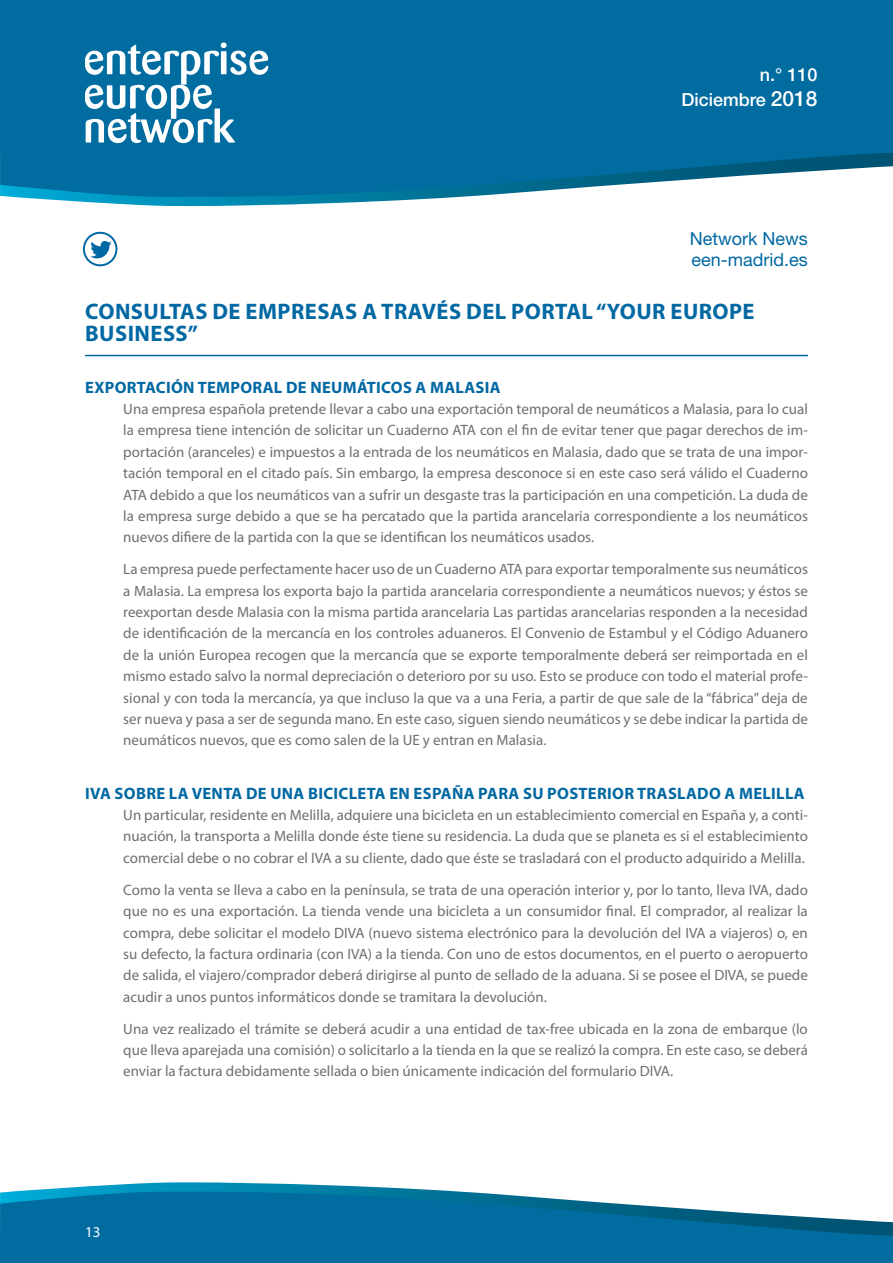
<style>
.page{position:relative;width:893px;height:1263px;background:#fff}
.page>*{position:absolute;margin:0;border:0;box-sizing:border-box;transform-origin:0 0}
.LADILLO_01{font:700 22.5px/22.5px "Myriad Pro";letter-spacing:.02em;color:#0068a3}
.t1{font:18px/21.3px "Helvetica Neue LT Std";color:#0068a3}
.t2{font:500 18px/25.2px "Helvetica Neue LT Std";color:#fff;text-align:right}
.LADILLO_02{font:700 16.5px "Myriad Pro";letter-spacing:.02em;color:#0068a3}
.LADILLO_02_SIN_ESPAC{font:700 16.5px "Myriad Pro";letter-spacing:.02em;color:#0068a3}
.TEXTO{font:15px/21.3px "Myriad Pro";color:#6d6f71;text-align:justify}
.t3{font:15px "Myriad Pro";color:#fff}
.s1{font-size:21px}
</style>
<div class="page">
<div style="left:0;top:0;width:893px;height:153px;background:#006ca0"></div>
<svg style="left:0;top:153px;width:893px;height:53px"></svg>
<svg style="left:85px;top:43px;width:183px;height:100px"></svg>
<div style="left:0;top:1235px;width:893px;height:28px;background:#006ca0"></div>
<svg style="left:0;top:1182px;width:893px;height:53px"></svg>
<svg style="left:82px;top:231px;width:36px;height:36px"></svg>
<hr style="left:85px;top:355px;width:723px;height:1px;background:#0068a3">
<p class="t2" style="left:681px;top:62px;width:138px">n.° 110<br>Diciembre <span class="s1">2018</span></p>
<p class="t1" style="left:690px;top:227px;width:119px">Network News een-madrid.es</p>
<p class="LADILLO_01" style="left:85px;top:299px;width:671px">CONSULTAS DE EMPRESAS A TRAVÉS DEL PORTAL “YOUR EUROPE<br>BUSINESS”</p>
<p class="LADILLO_02_SIN_ESPAC" style="left:85px;top:376px;width:417px">EXPORTACIÓN TEMPORAL DE NEUMÁTICOS A MALASIA</p>
<p class="TEXTO" style="left:123px;top:398px;width:686px">Una empresa española pretende llevar a cabo una exportación temporal de neumáticos a Malasia, para lo cual la empresa tiene intención de solicitar un Cuaderno ATA con el fin de evitar tener que pagar derechos de im&shy;portación (aranceles) e impuestos a la entrada de los neumáticos en Malasia, dado que se trata de una impor&shy;tación temporal en el citado país. Sin embargo, la empresa desconoce si en este caso será válido el Cuaderno ATA debido a que los neumáticos van a sufrir un desgaste tras la participación en una competición. La duda de la empresa surge debido a que se ha percatado que la partida arancelaria correspondiente a los neumáticos nuevos difiere de la partida con la que se identifican los neumáticos usados.</p>
<p class="TEXTO" style="left:123px;top:558px;width:686px">La empresa puede perfectamente hacer uso de un Cuaderno ATA para exportar temporalmente sus neumáticos a Malasia. La empresa los exporta bajo la partida arancelaria correspondiente a neumáticos nuevos; y éstos se reexportan desde Malasia con la misma partida arancelaria Las partidas arancelarias responden a la necesidad de identificación de la mercancía en los controles aduaneros. El Convenio de Estambul y el Código Aduanero de la unión Europea recogen que la mercancía que se exporte temporalmente deberá ser reimportada en el mismo estado salvo la normal depreciación o deterioro por su uso. Esto se produce con todo el material profe&shy;sional y con toda la mercancía, ya que incluso la que va a una Feria, a partir de que sale de la “fábrica” deja de ser nueva y pasa a ser de segunda mano. En este caso, siguen siendo neumáticos y se debe indicar la partida de neumáticos nuevos, que es como salen de la UE y entran en Malasia.</p>
<p class="LADILLO_02" style="left:85px;top:782px;width:721px">IVA SOBRE LA VENTA DE UNA BICICLETA EN ESPAÑA PARA SU POSTERIOR TRASLADO A MELILLA</p>
<p class="TEXTO" style="left:123px;top:804px;width:686px">Un particular, residente en Melilla, adquiere una bicicleta en un establecimiento comercial en España y, a conti&shy;nuación, la transporta a Melilla donde éste tiene su residencia. La duda que se planeta es si el establecimiento comercial debe o no cobrar el IVA a su cliente, dado que éste se trasladará con el producto adquirido a Melilla.</p>
<p class="TEXTO" style="left:123px;top:879px;width:686px">Como la venta se lleva a cabo en la península, se trata de una operación interior y, por lo tanto, lleva IVA, dado que no es una exportación. La tienda vende una bicicleta a un consumidor final. El comprador, al realizar la compra, debe solicitar el modelo DIVA (nuevo sistema electrónico para la devolución del IVA a viajeros) o, en su defecto, la factura ordinaria (con IVA) a la tienda. Con uno de estos documentos, en el puerto o aeropuerto de salida, el viajero/comprador deberá dirigirse al punto de sellado de la aduana. Si se posee el DIVA, se puede acudir a unos puntos informáticos donde se tramitara la devolución.</p>
<p class="TEXTO" style="left:123px;top:1018px;width:686px">Una vez realizado el trámite se deberá acudir a una entidad de tax-free ubicada en la zona de embarque (lo que lleva aparejada una comisión) o solicitarlo a la tienda en la que se realizó la compra. En este caso, se deberá enviar la factura debidamente sellada o bien únicamente indicación del formulario DIVA.</p>
<p class="t3" style="left:85px;top:1222px;width:17px">13</p>
</div>
